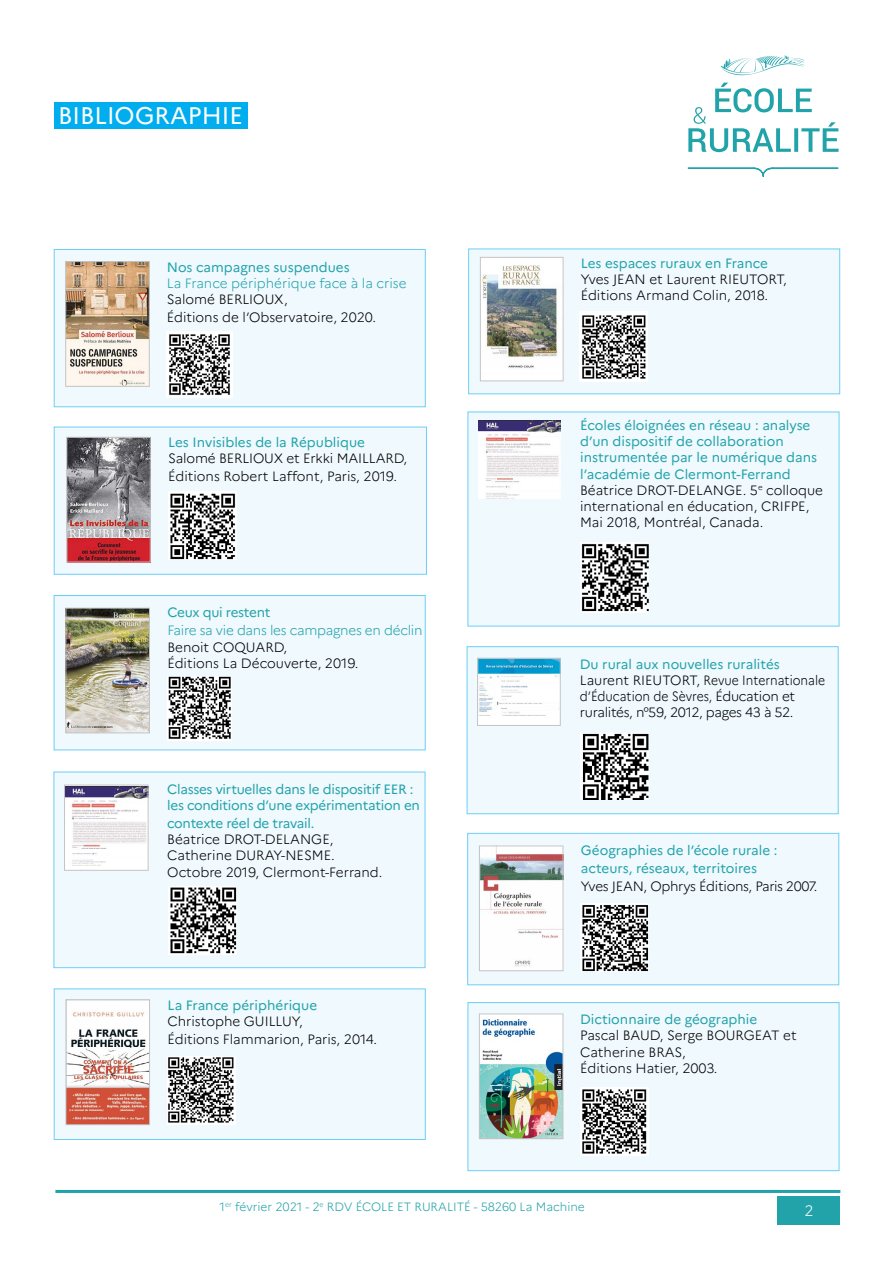
<style>
.page{position:relative;width:893px;height:1263px;background:#fff}
.page>*{position:absolute;margin:0;border:0;box-sizing:border-box;transform-origin:0 0}
.t1{font:24px "Marianne";color:#fff}
.t2{font:300 15px "Marianne";color:#fff}
.t3{font:300 13.5px/16.2px "Marianne";color:#000}
.t4{font:13.5px/16.2px "Marianne";color:#21a3a9}
.t5{font:13.5px/16.2px "Marianne";letter-spacing:-.02em;color:#21a3a9}
.t6{font:13.5px "Marianne";letter-spacing:-.025em;color:#21a3a9}
.t7{font:300 13.5px "Marianne";letter-spacing:-.02em;color:#21a3a9}
.t8{font:300 13.5px "Marianne";letter-spacing:-.02em;color:#000}
.t9{font:300 13.5px "Marianne";color:#21a3a9}
.t10{font:300 12px "Marianne";color:#21a3a9}
.s1{font-weight:300;color:#000}
</style>
<div class="page">
<hr style="left:55px;top:1190px;width:785px;height:3px;background:#21a3a9">
<div style="left:777px;top:1196px;width:63px;height:29px;background:#21a3a9"></div>
<div style="left:468px;top:249px;width:372px;height:145px;background:#eff9fe;border:1px solid #6dcff6"></div>
<div style="left:468px;top:412px;width:371px;height:214px;background:#eff9fe"></div>
<div style="left:54px;top:595px;width:371px;height:155px;background:#eff9fe;border:1px solid #6dcff6"></div>
<div style="left:54px;top:772px;width:371px;height:196px;background:#eff9fe;border:1px solid #6dcff6"></div>
<div style="left:467px;top:833px;width:372px;height:152px;background:#eff9fe;border:1px solid #6dcff6"></div>
<div style="left:54px;top:989px;width:371px;height:151px;background:#eff9fe;border:1px solid #6dcff6"></div>
<div style="left:480px;top:257px;width:83px;height:124px;background:#fff"></div>
<img style="left:482px;top:265px;width:76px;height:103px">
<div style="left:480px;top:257px;width:83px;height:124px;border:1px solid #c4c4c4"></div>
<img style="left:580px;top:312px;width:68px;height:70px">
<img style="left:580px;top:543px;width:69px;height:70px">
<img style="left:168px;top:676px;width:64px;height:64px">
<img style="left:67px;top:610px;width:81px;height:121px">
<div style="left:65px;top:608px;width:85px;height:125px;border:1px solid #c4c4c4"></div>
<img style="left:169px;top:886px;width:68px;height:68px">
<div style="left:65px;top:785px;width:83px;height:85px;background:#fff"></div>
<img style="left:66px;top:787px;width:80px;height:79px">
<div style="left:64px;top:785px;width:84px;height:86px;border:1px solid #c4c4c4"></div>
<img style="left:478px;top:421px;width:82px;height:77px">
<img style="left:581px;top:903px;width:68px;height:68px">
<img style="left:481px;top:847px;width:80px;height:122px">
<div style="left:479px;top:845px;width:84px;height:126px;border:1px solid #c4c4c4"></div>
<img style="left:167px;top:1056px;width:68px;height:68px">
<img style="left:68px;top:1001px;width:80px;height:122px">
<div style="left:66px;top:999px;width:84px;height:126px;border:1px solid #c4c4c4"></div>
<div style="left:467px;top:646px;width:371px;height:168px;background:#eff9fe;border:1px solid #6dcff6"></div>
<img style="left:581px;top:733px;width:68px;height:66px">
<div style="left:477px;top:658px;width:83px;height:67px;background:#fff"></div>
<img style="left:479px;top:660px;width:80px;height:55px">
<div style="left:477px;top:658px;width:84px;height:68px;border:1px solid #c4c4c4"></div>
<div style="left:468px;top:1002px;width:371px;height:169px;background:#eff9fe;border:1px solid #6dcff6"></div>
<img style="left:581px;top:1087px;width:68px;height:68px">
<img style="left:481px;top:1015px;width:80px;height:122px">
<div style="left:479px;top:1013px;width:84px;height:126px;border:1px solid #c4c4c4"></div>
<div style="left:54px;top:249px;width:371px;height:158px;background:#eff9fe;border:1px solid #6dcff6"></div>
<img style="left:167px;top:331px;width:66px;height:67px">
<img style="left:67px;top:263px;width:81px;height:122px">
<div style="left:65px;top:261px;width:85px;height:126px;border:1px solid #c4c4c4"></div>
<div style="left:54px;top:102px;width:193px;height:26px;background:#00aeef"></div>
<svg style="left:721px;top:55px;width:83px;height:20px"></svg>
<svg style="left:687px;top:167px;width:152px;height:10px"></svg>
<svg style="left:688px;top:83px;width:150px;height:69px"></svg>
<div style="left:54px;top:427px;width:373px;height:147px;background:#eff9fe"></div>
<img style="left:168px;top:491px;width:68px;height:68px">
<img style="left:68px;top:439px;width:81px;height:121px">
<div style="left:66px;top:437px;width:85px;height:125px;border:1px solid #c4c4c4"></div>
<h1 class="t1" style="left:58px;top:101px;width:182px">bibliographie</h1>
<p class="t4" style="left:167px;top:259px;width:184px">Nos campagnes suspendues</p>
<p class="t9" style="left:167px;top:275px;width:241px">La France périphérique face à la crise</p>
<p class="t3" style="left:167px;top:290px;width:211px;line-height:18px">Salomé BERLIOUX,<br>Éditions de l’Observatoire, 2020.</p>
<p class="t4" style="left:168px;top:434px;width:198px">Les I nvisibles de la République</p>
<p class="t3" style="left:168px;top:449px;width:240px;line-height:18px">Salomé BERLIOUX et Erkki MAILLARD,<br>Éditions Robert Laffont, Paris, 2019.</p>
<p class="t6" style="left:167px;top:604px;width:105px">Ceux qui restent</p>
<p class="t7" style="left:167px;top:622px;width:257px">Faire sa vie dans les campagnes en déclin</p>
<p class="t3" style="left:167px;top:639px;width:193px">Benoit COQUARD,<br>Éditions La Découverte, 2019.</p>
<p class="t4" style="left:581px;top:255px;width:189px">Les espaces ruraux en France</p>
<p class="t3" style="left:581px;top:271px;width:208px">Yves JEAN et Laurent RIEUTORT,<br>Éditions Armand Colin, 2018.</p>
<p class="t4" style="left:580px;top:417px;width:244px">Écoles éloignées en réseau : analyse d’un dispositif de collaboration instrumentée par le numérique dans l’académie de Clermont-Ferrand <span class="s1">Béatrice DROT-DELANGE. 5</span><sup>e</sup> <span class="s1">colloque international en éducation, CRIFPE, Mai 2018, Montréal, Canada.</span></p>
<p class="t4" style="left:580px;top:656px;width:202px">Du rural aux nouvelles ruralités</p>
<p class="t3" style="left:580px;top:672px;width:247px">Laurent RIEUTORT, Revue Internationale d’Éducation de Sèvres, Éducation et ruralités, n°59, 2012, pages 43 à 52.</p>
<p class="t5" style="left:167px;top:781px;width:254px">Classes virtuelles dans le dispositif EER : les conditions d’une expérimentation en</p>
<p class="t6" style="left:167px;top:815px;width:149px">contexte réel de travail.</p>
<p class="t3" style="left:167px;top:831px;width:217px">Béatrice DROT-DELANGE,<br>Catherine DURAY-NESME.<br>Octobre 2019, Clermont-Ferrand.</p>
<p class="t4" style="left:581px;top:841px;width:198px;line-height:18px">Géographies de l’école rurale : acteurs, réseaux, territoires</p>
<p class="t8" style="left:581px;top:878px;width:238px">Yves JEAN, Ophrys Éditions, Paris 2007.</p>
<p class="t4" style="left:167px;top:997px;width:151px">La France périphérique</p>
<p class="t3" style="left:167px;top:1013px;width:211px;line-height:18px">Christophe GUILLUY,<br>Éditions Flammarion, Paris, 2014.</p>
<p class="t4" style="left:580px;top:1011px;width:179px">Dictionnaire de géographie</p>
<p class="t3" style="left:580px;top:1027px;width:218px">Pascal BAUD, Serge BOURGEAT et<br>Catherine BRAS,<br>Éditions Hatier, 2003.</p>
<p class="t10" style="left:220px;top:1199px;width:367px">1<sup>er</sup> février 2021 - 2<sup>e</sup> RDV École et ruralité - 58260 La Machine</p>
<p class="t2" style="left:804px;top:1201px;width:10px">2</p>
</div>
